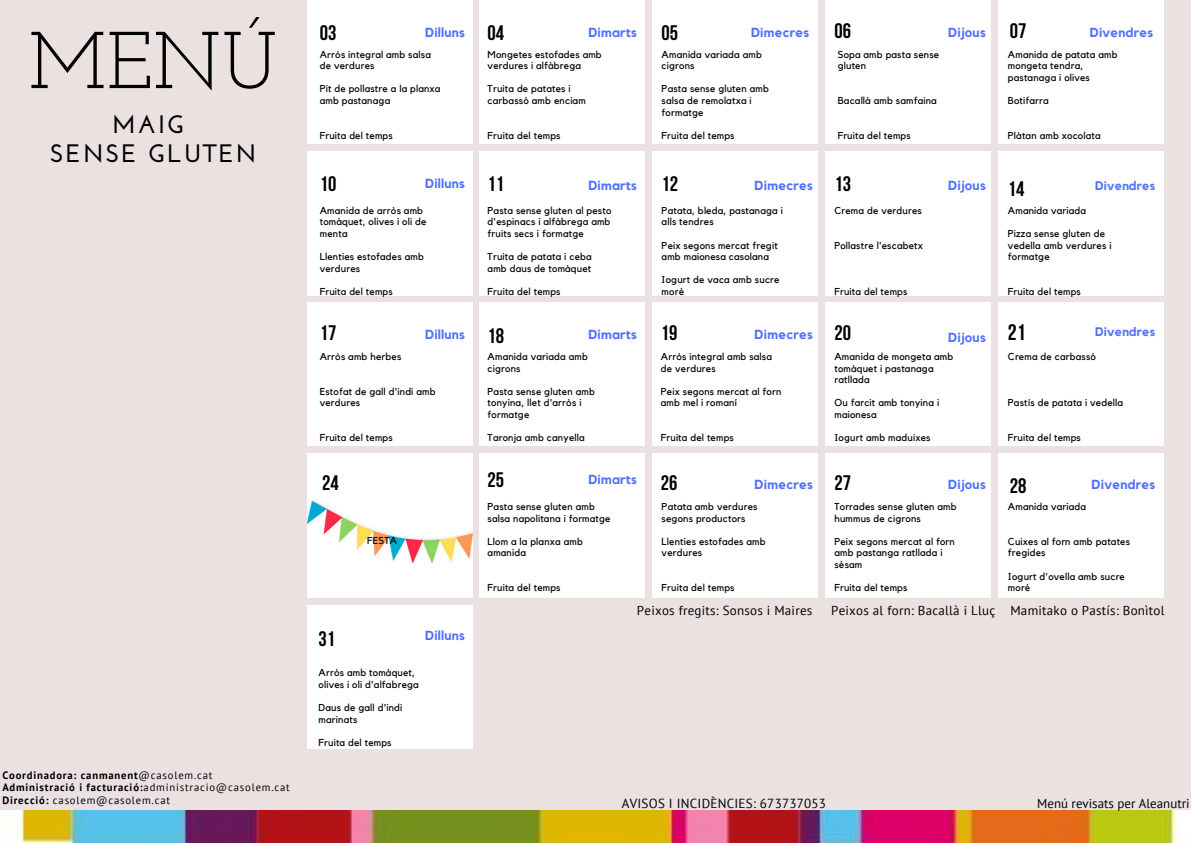
<style>
.page{position:relative;width:1191px;height:843px;background:#fff}
.page>*{position:absolute;margin:0;border:0;box-sizing:border-box;transform-origin:0 0}
.t1{font:80.3px "Josefin Slab";color:#000}
.t2{font:700 25.2px "Josefin Sans";letter-spacing:.075em;color:#000}
.t3{font:700 22.4px "Bebas Neue";color:#000}
.t4{font:700 20.9px "Bebas Neue";color:#000}
.t5{font:700 13.1px "Kollektif";letter-spacing:.02em;color:#5271ff}
.t6{font:13.1px "PT Sans";letter-spacing:.02em;color:#000}
.t7{font:13px "PT Sans";letter-spacing:.02em;color:#000}
.t8{font:13px "PT Sans";color:#000}
.t9{font:700 13px "Kollektif";letter-spacing:.02em;color:#5271ff}
.t10{font:700 12.4px "Kollektif";letter-spacing:.02em;color:#5271ff}
.t11{font:700 10.7px "PT Sans";letter-spacing:.075em;color:#000}
.t12{font:10.7px "PT Sans";letter-spacing:.075em;color:#000}
.t13{font:10px/11.6px "Kollektif";letter-spacing:.02em;color:#000}
.s1{font-weight:400}
.s2{font-weight:700}
</style>
<div class="page">
<div style="left:0;top:0;width:1190px;height:842px;background:#ebe1e1"></div>
<div style="left:307px;top:0;width:165px;height:143px;background:#fff"></div>
<div style="left:479px;top:0;width:165px;height:143px;background:#fff"></div>
<div style="left:652px;top:0;width:165px;height:143px;background:#fff"></div>
<div style="left:825px;top:0;width:165px;height:143px;background:#fff"></div>
<div style="left:998px;top:0;width:165px;height:143px;background:#fff"></div>
<div style="left:307px;top:151px;width:165px;height:144px;background:#fff"></div>
<div style="left:479px;top:151px;width:165px;height:144px;background:#fff"></div>
<div style="left:652px;top:151px;width:165px;height:144px;background:#fff"></div>
<div style="left:825px;top:151px;width:165px;height:144px;background:#fff"></div>
<div style="left:998px;top:151px;width:165px;height:144px;background:#fff"></div>
<div style="left:307px;top:302px;width:165px;height:144px;background:#fff"></div>
<div style="left:479px;top:302px;width:165px;height:144px;background:#fff"></div>
<div style="left:652px;top:302px;width:165px;height:144px;background:#fff"></div>
<div style="left:825px;top:302px;width:165px;height:144px;background:#fff"></div>
<div style="left:998px;top:302px;width:165px;height:144px;background:#fff"></div>
<div style="left:307px;top:453px;width:165px;height:144px;background:#fff"></div>
<div style="left:479px;top:453px;width:165px;height:144px;background:#fff"></div>
<div style="left:652px;top:453px;width:165px;height:144px;background:#fff"></div>
<div style="left:825px;top:453px;width:165px;height:144px;background:#fff"></div>
<div style="left:998px;top:453px;width:165px;height:144px;background:#fff"></div>
<div style="left:307px;top:605px;width:165px;height:143px;background:#fff"></div>
<img style="left:0;top:810px;width:1190px;height:32px">
<img style="left:307px;top:500px;width:166px;height:62px">
<p class="t1" style="left:29px;top:28px;width:250px">MENÚ</p>
<p class="t2" style="left:112px;top:114px;width:74px">MAIG</p>
<p class="t2" style="left:50px;top:143px;width:208px">SENSE GLUTEN</p>
<p class="t4" style="left:487px;top:24px;width:18px">04</p>
<p class="t4" style="left:661px;top:24px;width:18px">05</p>
<p class="t4" style="left:834px;top:22px;width:18px">06</p>
<p class="t13" style="left:487px;top:49px;width:116px">Mongetes estofades amb verdures i alfàbrega</p>
<p class="t13" style="left:487px;top:83px;width:100px">Truita de patates i carbassó amb enciam</p>
<p class="t13" style="left:487px;top:130px;width:74px">Fruita del temps</p>
<p class="t4" style="left:320px;top:24px;width:18px">03</p>
<p class="t13" style="left:320px;top:49px;width:113px">Arròs integral amb salsa de verdures</p>
<p class="t13" style="left:320px;top:83px;width:122px">Pit de pollastre a la planxa amb pastanaga</p>
<p class="t13" style="left:320px;top:130px;width:74px">Fruita del temps</p>
<p class="t5" style="left:425px;top:26px;width:41px">Dilluns</p>
<p class="t5" style="left:588px;top:26px;width:50px">Dimarts</p>
<p class="t5" style="left:751px;top:26px;width:60px">Dimecres</p>
<p class="t13" style="left:661px;top:49px;width:102px">Amanida variada amb cigrons</p>
<p class="t13" style="left:661px;top:83px;width:109px">Pasta sense gluten amb salsa de remolatxa i formatge</p>
<p class="t13" style="left:661px;top:130px;width:74px">Fruita del temps</p>
<p class="t13" style="left:837px;top:49px;width:103px">Sopa amb pasta sense gluten</p>
<p class="t13" style="left:837px;top:95px;width:101px">Bacallà amb samfaina</p>
<p class="t13" style="left:837px;top:130px;width:74px">Fruita del temps</p>
<p class="t5" style="left:948px;top:26px;width:39px">Dijous</p>
<p class="t4" style="left:1009px;top:22px;width:18px">07</p>
<p class="t9" style="left:1089px;top:26px;width:65px">Divendres</p>
<p class="t13" style="left:1007px;top:49px;width:111px">Amanida de patata amb mongeta tendra, pastanaga i olives</p>
<p class="t13" style="left:1007px;top:95px;width:42px">Botifarra</p>
<p class="t13" style="left:1007px;top:130px;width:94px">Plàtan amb xocolata</p>
<p class="t4" style="left:320px;top:175px;width:18px">10</p>
<p class="t4" style="left:487px;top:175px;width:18px">11</p>
<p class="t4" style="left:661px;top:175px;width:18px">12</p>
<p class="t4" style="left:834px;top:175px;width:18px">13</p>
<p class="t4" style="left:1007px;top:180px;width:18px">14</p>
<p class="t5" style="left:425px;top:177px;width:41px">Dilluns</p>
<p class="t5" style="left:588px;top:179px;width:50px">Dimarts</p>
<p class="t5" style="left:754px;top:179px;width:60px">Dimecres</p>
<p class="t5" style="left:948px;top:179px;width:39px">Dijous</p>
<p class="t10" style="left:1094px;top:180px;width:62px">Divendres</p>
<p class="t13" style="left:320px;top:205px;width:108px">Amanida de arròs amb tomàquet, olives i oli de menta</p>
<p class="t13" style="left:320px;top:251px;width:106px">Llenties estofades amb verdures</p>
<p class="t13" style="left:320px;top:286px;width:74px">Fruita del temps</p>
<p class="t4" style="left:320px;top:324px;width:18px">17</p>
<p class="t13" style="left:320px;top:351px;width:83px">Arròs amb herbes</p>
<p class="t13" style="left:320px;top:386px;width:117px">Estofat de gall d'indi amb verdures</p>
<p class="t13" style="left:320px;top:432px;width:74px">Fruita del temps</p>
<p class="t5" style="left:425px;top:329px;width:41px">Dilluns</p>
<p class="t13" style="left:487px;top:205px;width:125px;text-align:justify">Pasta sense gluten al pesto d'espinacs i alfàbrega amb fruits secs i formatge</p>
<p class="t13" style="left:487px;top:251px;width:106px">Truita de patata i ceba amb daus de tomàquet</p>
<p class="t13" style="left:487px;top:286px;width:74px">Fruita del temps</p>
<p class="t13" style="left:661px;top:205px;width:123px">Patata, bleda, pastanaga i alls tendres</p>
<p class="t13" style="left:661px;top:239px;width:118px">Peix segons mercat fregit amb maionesa casolana</p>
<p class="t13" style="left:661px;top:274px;width:119px">Iogurt de vaca amb sucre morè</p>
<p class="t13" style="left:834px;top:205px;width:89px">Crema de verdures</p>
<p class="t13" style="left:834px;top:239px;width:90px">Pollastre l'escabetx</p>
<p class="t13" style="left:834px;top:286px;width:74px">Fruita del temps</p>
<p class="t13" style="left:1007px;top:205px;width:80px">Amanida variada</p>
<p class="t13" style="left:1007px;top:228px;width:105px">Pizza sense gluten de vedella amb verdures i formatge</p>
<p class="t13" style="left:1007px;top:286px;width:74px">Fruita del temps</p>
<p class="t4" style="left:487px;top:327px;width:18px">18</p>
<p class="t4" style="left:660px;top:324px;width:18px">19</p>
<p class="t4" style="left:834px;top:324px;width:18px">20</p>
<p class="t3" style="left:1007px;top:323px;width:19px">21</p>
<p class="t5" style="left:588px;top:328px;width:50px">Dimarts</p>
<p class="t5" style="left:754px;top:328px;width:60px">Dimecres</p>
<p class="t5" style="left:948px;top:331px;width:39px">Dijous</p>
<p class="t10" style="left:1094px;top:326px;width:62px">Divendres</p>
<p class="t13" style="left:487px;top:351px;width:102px">Amanida variada amb cigrons</p>
<p class="t13" style="left:487px;top:386px;width:109px">Pasta sense gluten amb tonyina, llet d'arròs i formatge</p>
<p class="t13" style="left:487px;top:432px;width:99px">Taronja amb canyella</p>
<p class="t13" style="left:660px;top:351px;width:113px">Arròs integral amb salsa de verdures</p>
<p class="t13" style="left:660px;top:386px;width:122px">Peix segons mercat al forn amb mel i romaní</p>
<p class="t13" style="left:660px;top:432px;width:74px">Fruita del temps</p>
<p class="t13" style="left:834px;top:351px;width:120px">Amanida de mongeta amb tomàquet i pastanaga ratllada</p>
<p class="t13" style="left:834px;top:397px;width:106px">Ou farcit amb tonyina i maionesa</p>
<p class="t13" style="left:834px;top:432px;width:98px">Iogurt amb maduixes</p>
<p class="t13" style="left:1007px;top:351px;width:90px">Crema de carbassó</p>
<p class="t13" style="left:1007px;top:397px;width:117px">Pastís de patata i vedella</p>
<p class="t13" style="left:1007px;top:432px;width:74px">Fruita del temps</p>
<p class="t4" style="left:487px;top:471px;width:18px">25</p>
<p class="t4" style="left:660px;top:474px;width:18px">26</p>
<p class="t5" style="left:588px;top:473px;width:50px">Dimarts</p>
<p class="t4" style="left:322px;top:474px;width:18px">24</p>
<p class="t4" style="left:834px;top:474px;width:18px">27</p>
<p class="t4" style="left:1009px;top:476px;width:18px">28</p>
<p class="t5" style="left:754px;top:478px;width:60px">Dimecres</p>
<p class="t5" style="left:948px;top:478px;width:39px">Dijous</p>
<p class="t5" style="left:1091px;top:478px;width:65px">Divendres</p>
<p class="t4" style="left:318px;top:630px;width:18px">31</p>
<p class="t13" style="left:367px;top:535px;width:32px">FESTA</p>
<p class="t5" style="left:425px;top:629px;width:41px">Dilluns</p>
<p class="t13" style="left:318px;top:667px;width:102px">Arròs amb tomàquet, olives i oli d'alfabrega</p>
<p class="t13" style="left:318px;top:702px;width:85px">Daus de gall d'indi marinats</p>
<p class="t13" style="left:318px;top:737px;width:74px">Fruita del temps</p>
<p class="t13" style="left:487px;top:501px;width:124px">Pasta sense gluten amb salsa napolitana i formatge</p>
<p class="t13" style="left:487px;top:535px;width:97px">Llom a la planxa amb amanida</p>
<p class="t13" style="left:487px;top:582px;width:74px">Fruita del temps</p>
<p class="t13" style="left:661px;top:501px;width:97px">Patata amb verdures segons productors</p>
<p class="t13" style="left:661px;top:535px;width:106px">Llenties estofades amb verdures</p>
<p class="t13" style="left:661px;top:582px;width:74px">Fruita del temps</p>
<p class="t13" style="left:834px;top:501px;width:124px">Torrades sense gluten amb hummus de cigrons</p>
<p class="t13" style="left:834px;top:535px;width:122px">Peix segons mercat al forn amb pastanga ratllada i sèsam</p>
<p class="t13" style="left:834px;top:582px;width:74px">Fruita del temps</p>
<p class="t13" style="left:1007px;top:501px;width:80px">Amanida variada</p>
<p class="t13" style="left:1007px;top:535px;width:124px">Cuixes al forn amb patates fregides</p>
<p class="t13" style="left:1007px;top:570px;width:118px">Iogurt d'ovella amb sucre moré</p>
<p class="t7" style="left:637px;top:601px;width:177px">Peixos fregits: Sonsos i Maires</p>
<p class="t7" style="left:831px;top:601px;width:335px">Peixos al forn: Bacallà i Lluç Mamitako o Pastís: Bonìtol</p>
<p class="t11" style="left:2px;top:768px;width:212px">Coordinadora: canmanent<span class="s1">@casolem.cat</span></p>
<p class="t11" style="left:2px;top:780px;width:289px">Administració i facturació:<span class="s1">administracio@casolem.cat</span></p>
<p class="t12" style="left:2px;top:792px;width:169px"><span class="s2">Direcció:</span> casolem@casolem.cat</p>
<p class="t6" style="left:622px;top:794px;width:206px">AVISOS I INCIDÈNCIES: 673737053</p>
<p class="t8" style="left:1037px;top:794px;width:154px">Menú revisats per Aleanutri</p>
</div>
